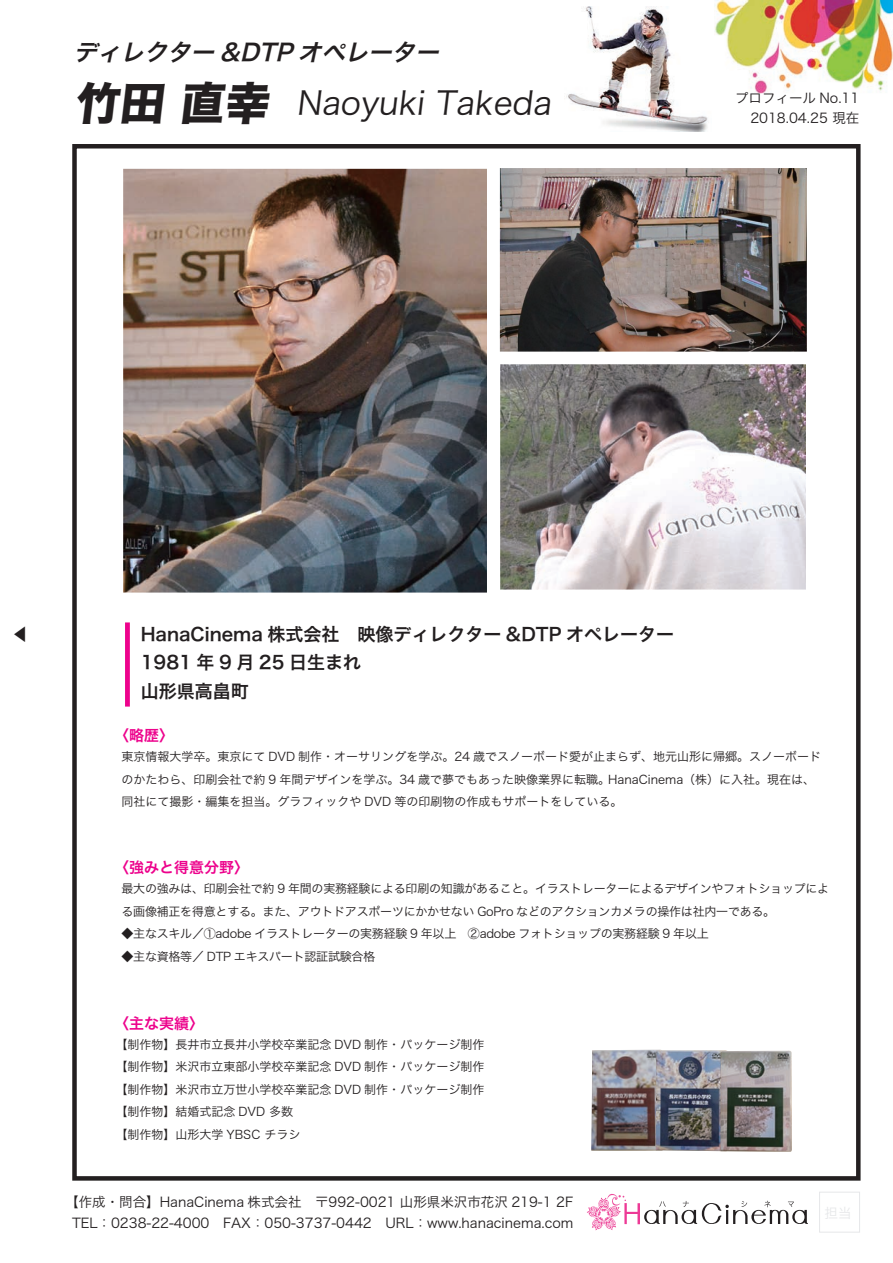
<style>
.page{position:relative;width:893px;height:1263px;background:#fff}
.page>*{position:absolute;margin:0;border:0;box-sizing:border-box;transform-origin:0 0}
.t1{font:32.25px "Hira Kaku Pro W3";color:#231f20}
.t2{font:italic 23.4px "Hira Kaku Pro W6";color:#231f20}
.t3{font:18px/28.5px "Hira Kaku Pro W6";color:#231f20}
.t4{font:16.5px "Hira Kaku Pro W3";color:#231f20}
.t5{font:15px "Hira Kaku Pro W6";color:#ed028c}
.t6{font:13.5px/20.7px "Hira Kaku Pro W3";color:#231f20;text-align:center}
.t7{font:12px/22.5px "Hira Kaku Pro W3";color:#231f20}
.t8{font:12px/22.5px "Hira Kaku Pro W3";letter-spacing:-.02em;color:#231f20}
.s1{font-family:"Hira Kaku Std W8";font-size:44.85px}
</style>
<div class="page">
<div style="left:72px;top:144px;width:789px;height:1036px;border:4px solid #231f20"></div>
<img style="left:714px;top:0;width:179px;height:93px">
<svg style="left:587px;top:1193px;width:221px;height:38px"></svg>
<div style="left:819px;top:1192px;width:41px;height:40px;border:1px solid #e6e7e9"></div>
<img style="left:500px;top:168px;width:307px;height:184px">
<img style="left:500px;top:364px;width:306px;height:225px">
<img style="left:123px;top:169px;width:364px;height:423px">
<div style="left:125px;top:622px;width:5px;height:84px;background:#ed028c"></div>
<img style="left:566px;top:6px;width:142px;height:125px">
<img style="left:591px;top:1049px;width:65px;height:102px">
<img style="left:656px;top:1049px;width:64px;height:102px">
<img style="left:720px;top:1050px;width:72px;height:102px">
<h2 class="t2" style="left:74px;top:31px;width:376px">ディレクター &amp;DTP オペレーター</h2>
<h1 class="t1" style="left:74px;top:74px;width:485px"><span class="s1">竹田 直幸</span> Naoyuki Takeda</h1>
<p class="t6" style="left:735px;top:86px;width:126px">プロフィール No.11</p>
<p class="t6" style="left:750px;top:107px;width:110px">2018.04.25 現在</p>
<h3 class="t4" style="left:28px;top:649px;width:18px;rotate:-180deg">▶</h3>
<h3 class="t3" style="left:141px;top:619px;width:535px">HanaCinema 株式会社　映像ディレクター &amp;DTP オペレーター<br>1981 年 9 月 25 日生まれ<br>山形県高畠町</h3>
<p class="t5" style="left:114px;top:722px;width:61px">〈略歴〉</p>
<p class="t7" style="left:121px;top:744px;width:701px">東京情報大学卒。東京にて DVD 制作・オーサリングを学ぶ。24 歳でスノーボード愛が止まらず、地元山形に帰郷。スノーボードのかたわら、印刷会社で約 9 年間デザインを学ぶ。34 歳で夢でもあった映像業界に転職。HanaCinema（株）に入社。現在は、同社にて撮影・編集を担当。グラフィックや DVD 等の印刷物の作成もサポートをしている。</p>
<p class="t5" style="left:114px;top:854px;width:136px">〈強みと得意分野〉</p>
<p class="t8" style="left:121px;top:876px;width:709px">最大の強みは、印刷会社で約 9 年間の実務経験による印刷の知識があること。イラストレーターによるデザインやフォトショップによる画像補正を得意とする。また、アウトドアスポーツにかかせない GoPro などのアクションカメラの操作は社内一である。</p>
<p class="t8" style="left:121px;top:921px;width:589px">◆主なスキル／①adobe イラストレーターの実務経験 9 年以上　②adobe フォトショップの実務経験 9 年以上</p>
<p class="t8" style="left:121px;top:944px;width:255px">◆主な資格等／ DTP エキスパート認証試験合格</p>
<p class="t5" style="left:114px;top:1009px;width:91px">〈主な実績〉</p>
<p class="t7" style="left:115px;top:1032px;width:370px">【制作物】長井市立長井小学校卒業記念 DVD 制作・パッケージ制作【制作物】米沢市立東部小学校卒業記念 DVD 制作・パッケージ制作【制作物】米沢市立万世小学校卒業記念 DVD 制作・パッケージ制作【制作物】結婚式記念 DVD 多数<br>【制作物】山形大学 YBSC チラシ</p>
<p class="t6" style="left:65px;top:1191px;width:510px">【作成・問合】HanaCinema 株式会社　〒992-0021 山形県米沢市花沢 219-1 2F<br>TEL：0238-22-4000　FAX：050-3737-0442　URL：www.hanacinema.com</p>
</div>
